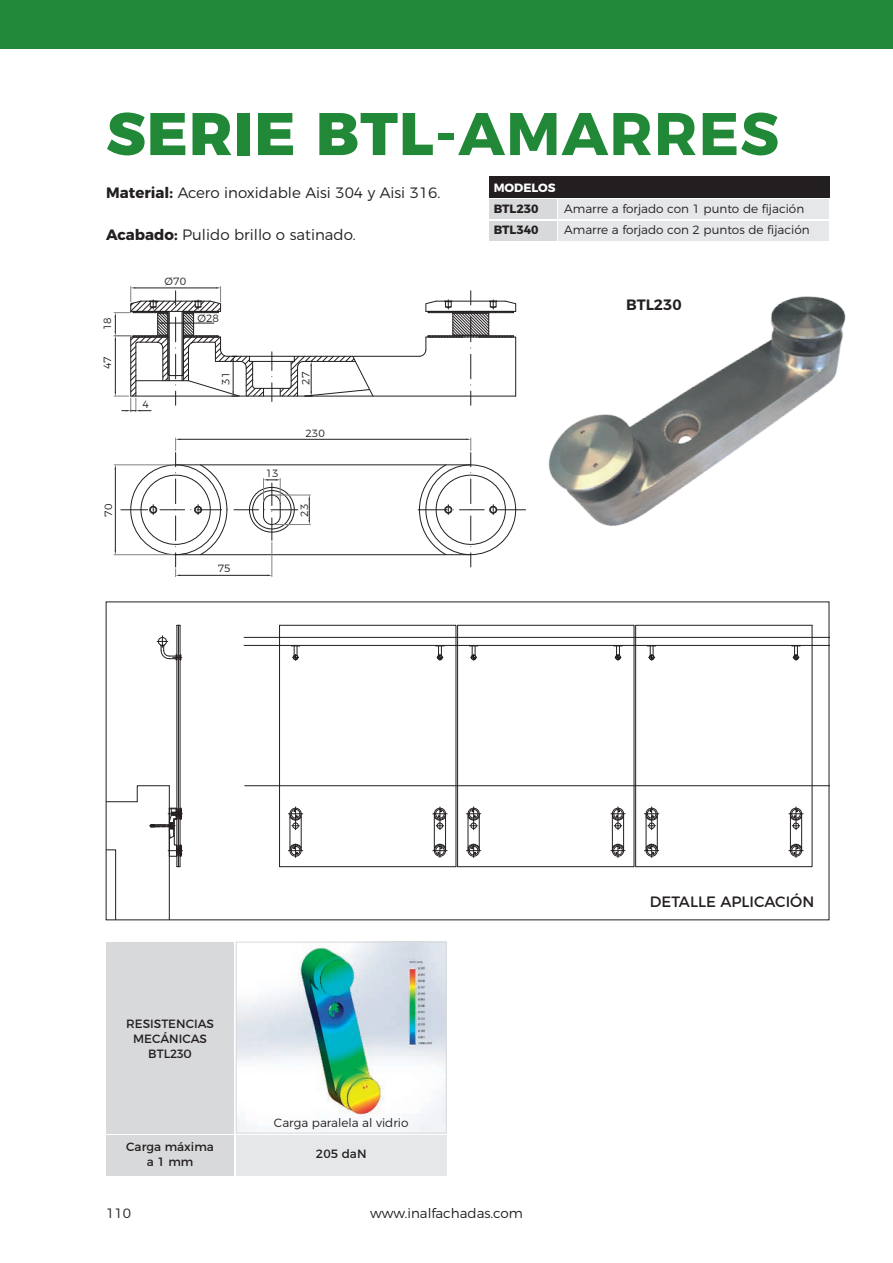
<style>
.page{position:relative;width:893px;height:1263px;background:#fff}
.page>*{position:absolute;margin:0;border:0;box-sizing:border-box;transform-origin:0 0}
.t1{font:800 60px "Montserrat";letter-spacing:.02em;color:#208836}
.t2{font:300 15px "Montserrat";color:#231f20}
.t3{font:15px "Montserrat";color:#231f20}
.t4{font:600 15px "Montserrat";color:#231f20}
.t5{font:300 13.5px "Montserrat";color:#231f20}
.t6{font:300 12px "Montserrat";color:#231f20}
.t7{font:12px/15px "Montserrat";color:#231f20;text-align:center}
.t8{font:700 12px "Montserrat";color:#231f20}
.t9{font:700 12px "Montserrat";color:#fff}
.t10{font:300 10.5px "Montserrat";color:#231f20}
.s1{font-weight:700}
</style>
<div class="page">
<div style="left:0;top:0;width:893px;height:49px;background:#208836"></div>
<div style="left:559px;top:221px;width:270px;height:19px;background:#e6e7e9"></div>
<div style="left:559px;top:200px;width:270px;height:19px;background:#e6e7e9"></div>
<div style="left:489px;top:176px;width:340px;height:22px;background:#231f20"></div>
<div style="left:489px;top:221px;width:67px;height:19px;background:#d8d9db"></div>
<div style="left:489px;top:200px;width:67px;height:19px;background:#d8d9db"></div>
<hr style="left:106px;top:801px;width:31px;height:1px;background:#231f20">
<hr style="left:169px;top:786px;width:1px;height:134px;background:#231f20">
<svg style="left:108px;top:849px;width:8px;height:69px"></svg>
<svg style="left:137px;top:785px;width:33px;height:17px"></svg>
<hr style="left:177px;top:625px;width:1px;height:241px;background:#231f20">
<hr style="left:180px;top:625px;width:1px;height:241px;background:#231f20">
<hr style="left:178px;top:625px;width:1px;height:242px;background:#231f20">
<svg style="left:149px;top:808px;width:33px;height:49px"></svg>
<svg style="left:157px;top:636px;width:25px;height:24px"></svg>
<hr style="left:244px;top:637px;width:585px;height:1px;background:#231f20">
<hr style="left:244px;top:645px;width:585px;height:1px;background:#231f20">
<hr style="left:245px;top:785px;width:584px;height:1px;background:#231f20">
<svg style="left:279px;top:625px;width:533px;height:242px"></svg>
<div style="left:236px;top:1135px;width:210px;height:41px;background:#e6e7e9"></div>
<div style="left:106px;top:1135px;width:128px;height:41px;background:#d8d9db"></div>
<img style="left:238px;top:944px;width:206px;height:187px">
<div style="left:236px;top:942px;width:210px;height:191px;border:1px solid #d8d9db"></div>
<div style="left:106px;top:942px;width:128px;height:191px;background:#d8d9db"></div>
<hr style="left:131px;top:396px;width:385px;height:1px;background:#231f20">
<hr style="left:272px;top:356px;width:147px;height:1px;background:#231f20">
<svg style="left:419px;top:291px;width:97px;height:114px"></svg>
<hr style="left:496px;top:509px;width:30px;height:1px;background:#231f20">
<hr style="left:176px;top:465px;width:295px;height:1px;background:#231f20">
<hr style="left:176px;top:554px;width:295px;height:1px;background:#231f20">
<hr style="left:180px;top:439px;width:286px;height:1px;background:#231f20">
<hr style="left:114px;top:465px;width:60px;height:1px;background:#808285">
<hr style="left:114px;top:554px;width:60px;height:1px;background:#808285">
<hr style="left:274px;top:495px;width:37px;height:1px;background:#808285">
<hr style="left:274px;top:524px;width:37px;height:1px;background:#808285">
<svg style="left:309px;top:495px;width:1px;height:29px"></svg>
<svg style="left:115px;top:438px;width:183px;height:139px"></svg>
<svg style="left:411px;top:438px;width:105px;height:129px"></svg>
<svg style="left:114px;top:287px;width:259px;height:125px"></svg>
<img style="left:517px;top:296px;width:329px;height:230px">
<h1 class="t1" style="left:106px;top:84px;width:674px">SERIE BTL<span class="s1">-AMARRES</span></h1>
<p class="t2" style="left:106px;top:181px;width:336px"><span class="s1">Material:</span> Acero inoxidable Aisi 304 y Aisi 316.</p>
<p class="t2" style="left:106px;top:223px;width:251px"><span class="s1">Acabado:</span> Pulido brillo o satinado.</p>
<p class="t9" style="left:494px;top:178px;width:63px">MODELOS</p>
<p class="t8" style="left:494px;top:199px;width:46px">BTL230</p>
<p class="t6" style="left:564px;top:199px;width:242px">Amarre a forjado con 1 punto de fijación</p>
<p class="t8" style="left:494px;top:220px;width:46px">BTL340</p>
<p class="t6" style="left:564px;top:221px;width:247px">Amarre a forjado con 2 puntos de fijación</p>
<p class="t10" style="left:99px;top:330px;width:14px;rotate:-90deg">18</p>
<p class="t10" style="left:99px;top:369px;width:14px;rotate:-90deg">47</p>
<p class="t10" style="left:165px;top:273px;width:23px">Ø70</p>
<p class="t10" style="left:198px;top:310px;width:23px">Ø28</p>
<p class="t10" style="left:142px;top:396px;width:8px">4</p>
<p class="t10" style="left:218px;top:385px;width:14px;rotate:-90deg">31</p>
<p class="t10" style="left:297px;top:385px;width:14px;rotate:-90deg">27</p>
<p class="t10" style="left:266px;top:465px;width:14px">13</p>
<p class="t10" style="left:305px;top:425px;width:21px">230</p>
<p class="t10" style="left:100px;top:517px;width:14px;rotate:-90deg">70</p>
<p class="t10" style="left:296px;top:517px;width:14px;rotate:-90deg">23</p>
<p class="t10" style="left:218px;top:560px;width:14px">75</p>
<p class="t4" style="left:626px;top:292px;width:57px">BTL230</p>
<p class="t7" style="left:126px;top:1016px;width:89px">RESISTENCIAS<br>MECÁNICAS<br>BTL230</p>
<p class="t7" style="left:126px;top:1138px;width:89px">Carga máxima a 1 mm</p>
<p class="t6" style="left:274px;top:1113px;width:136px">Carga paralela al vidrio</p>
<p class="t7" style="left:316px;top:1145px;width:52px">205 daN</p>
<p class="t5" style="left:106px;top:1203px;width:26px">110</p>
<p class="t5" style="left:370px;top:1203px;width:154px">www.inalfachadas.com</p>
<p class="t3" style="left:650px;top:889px;width:166px">DETALLE APLICACIÓN</p>
</div>
